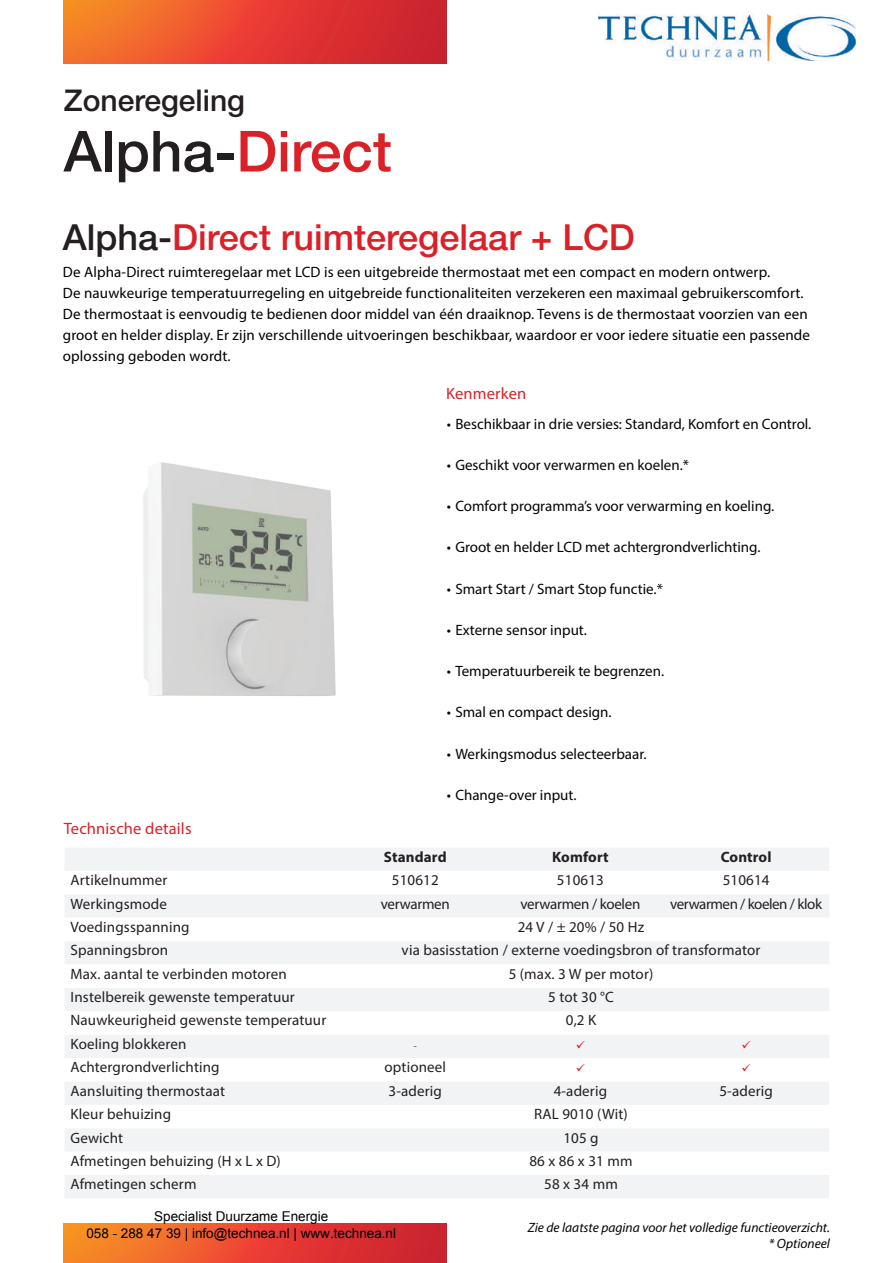
<style>
.page{position:relative;width:893px;height:1263px;background:#fff}
.page>*{position:absolute;margin:0;border:0;box-sizing:border-box;transform-origin:0 0}
.t1{font:500 56.7px "Helvetica Neue LT Std";color:#231f20}
.t2{font:500 36px "Helvetica Neue LT Std";color:#da2128}
.t3{font:500 30px "Helvetica Neue LT Std";color:#231f20}
.t4{font:16.5px "Myriad Pro";letter-spacing:.01em;color:#da2128}
.t5{font:15px "Myriad Pro";letter-spacing:.01em;color:#231f20}
.t6{font:15px/21px "Myriad Pro";letter-spacing:.01em;color:#000}
.t7{font:15px "Myriad Pro";color:#040503}
.t8{font:15px "Myriad Pro";letter-spacing:-.02em;color:#231f20}
.t9{font:700 15px "Myriad Pro";letter-spacing:.01em;color:#231f20}
.t10{font:15px "Myriad Pro";letter-spacing:-.03em;color:#231f20}
.t11{font:13.5px/16.2px "Arial";color:#000;text-align:center}
.t12{font:italic 13.5px/15.5px "Myriad Pro";color:#040503;text-align:right}
.t13{font:300 12px "Myriad Pro";color:#231f20}
.s1{color:#da2128}
.s2{color:#231f20}
</style>
<div class="page">
<svg style="left:64px;top:1224px;width:382px;height:39px"></svg>
<svg style="left:64px;top:0;width:382px;height:64px"></svg>
<div style="left:65px;top:848px;width:764px;height:350px;background:#f2f3f4"></div>
<svg style="left:65px;top:871px;width:764px;height:304px"></svg>
<img style="left:143px;top:462px;width:193px;height:234px">
<img style="left:599px;top:14px;width:257px;height:47px">
<svg style="left:577px;top:1040px;width:8px;height:8px"></svg>
<svg style="left:742px;top:1040px;width:8px;height:8px"></svg>
<svg style="left:577px;top:1064px;width:8px;height:8px"></svg>
<svg style="left:742px;top:1064px;width:8px;height:8px"></svg>
<h3 class="t3" style="left:64px;top:83px;width:183px">Zoneregeling</h3>
<h1 class="t1" style="left:64px;top:117px;width:330px">Alpha-<span class="s1">Direct</span></h1>
<h2 class="t2" style="left:63px;top:215px;width:574px"><span class="s2">Alpha-</span>Direct ruimteregelaar + LCD</h2>
<p class="t6" style="left:63px;top:261px;width:749px">De Alpha-Direct ruimteregelaar met LCD is een uitgebreide thermostaat met een compact en modern ontwerp.<br>De nauwkeurige temperatuurregeling en uitgebreide functionaliteiten verzekeren een maximaal gebruikerscomfort.<br>De thermostaat is eenvoudig te bedienen door middel van één draaiknop. Tevens is de thermostaat voorzien van een groot en helder display. Er zijn verschillende uitvoeringen beschikbaar, waardoor er voor iedere situatie een passende oplossing geboden wordt.</p>
<p class="t4" style="left:446px;top:383px;width:82px">Kenmerken</p>
<p class="t7" style="left:447px;top:414px;width:366px">• Beschikbaar in drie versies: Standard, Komfort en Control.</p>
<p class="t7" style="left:447px;top:455px;width:244px">• Geschikt voor verwarmen en koelen.*</p>
<p class="t7" style="left:447px;top:497px;width:329px">• Comfort programma’s voor verwarming en koeling.</p>
<p class="t7" style="left:447px;top:538px;width:315px">• Groot en helder LCD met achtergrondverlichting.</p>
<p class="t7" style="left:447px;top:579px;width:218px">• Smart Start / Smart Stop functie.*</p>
<p class="t7" style="left:447px;top:620px;width:142px">• Externe sensor input.</p>
<p class="t7" style="left:447px;top:662px;width:219px">• Temperatuurbereik te begrenzen.</p>
<p class="t7" style="left:447px;top:703px;width:166px">• Smal en compact design.</p>
<p class="t7" style="left:447px;top:744px;width:201px">• Werkingsmodus selecteerbaar.</p>
<p class="t7" style="left:447px;top:785px;width:131px">• Change-over input.</p>
<p class="t4" style="left:64px;top:818px;width:129px">Technische details</p>
<p class="t9" style="left:384px;top:847px;width:64px">Standard</p>
<p class="t9" style="left:552px;top:847px;width:58px">Komfort</p>
<p class="t9" style="left:721px;top:847px;width:52px">Control</p>
<p class="t5" style="left:71px;top:871px;width:98px">Artikelnummer</p>
<p class="t5" style="left:392px;top:871px;width:48px">510612</p>
<p class="t5" style="left:557px;top:871px;width:48px">510613</p>
<p class="t5" style="left:723px;top:871px;width:48px">510614</p>
<p class="t5" style="left:71px;top:894px;width:98px">Werkingsmode</p>
<p class="t8" style="left:381px;top:894px;width:70px">verwarmen</p>
<p class="t8" style="left:520px;top:894px;width:121px">verwarmen / koelen</p>
<p class="t10" style="left:670px;top:894px;width:153px">verwarmen / koelen / klok</p>
<p class="t5" style="left:71px;top:918px;width:121px">Voedingsspanning</p>
<p class="t5" style="left:518px;top:918px;width:128px">24 V / ± 20% / 50 Hz</p>
<p class="t5" style="left:71px;top:941px;width:99px">Spanningsbron</p>
<p class="t5" style="left:402px;top:941px;width:360px">via basisstation / externe voedingsbron of transformator</p>
<p class="t5" style="left:71px;top:964px;width:218px">Max. aantal te verbinden motoren</p>
<p class="t5" style="left:509px;top:964px;width:146px">5 (max. 3 W per motor)</p>
<p class="t5" style="left:71px;top:988px;width:226px">Instelbereik gewenste temperatuur</p>
<p class="t5" style="left:548px;top:988px;width:67px">5 tot 30 °C</p>
<p class="t5" style="left:71px;top:1011px;width:257px">Nauwkeurigheid gewenste temperatuur</p>
<p class="t5" style="left:566px;top:1011px;width:32px">0,2 K</p>
<p class="t5" style="left:71px;top:1034px;width:117px">Koeling blokkeren</p>
<p class="t13" style="left:413px;top:1038px;width:5px">-</p>
<p class="t5" style="left:71px;top:1058px;width:151px">Achtergrondverlichting</p>
<p class="t5" style="left:384px;top:1058px;width:63px">optioneel</p>
<p class="t5" style="left:71px;top:1081px;width:156px">Aansluiting thermostaat</p>
<p class="t5" style="left:389px;top:1081px;width:55px">3-aderig</p>
<p class="t5" style="left:554px;top:1081px;width:55px">4-aderig</p>
<p class="t5" style="left:719px;top:1081px;width:55px">5-aderig</p>
<p class="t5" style="left:71px;top:1105px;width:102px">Kleur behuizing</p>
<p class="t5" style="left:534px;top:1105px;width:95px">RAL 9010 (Wit)</p>
<p class="t5" style="left:71px;top:1128px;width:54px">Gewicht</p>
<p class="t5" style="left:563px;top:1128px;width:37px">105 g</p>
<p class="t5" style="left:71px;top:1151px;width:212px">Afmetingen behuizing (H x L x D)</p>
<p class="t5" style="left:529px;top:1151px;width:105px">86 x 86 x 31 mm</p>
<p class="t5" style="left:71px;top:1175px;width:128px">Afmetingen scherm</p>
<p class="t5" style="left:544px;top:1175px;width:75px">58 x 34 mm</p>
<p class="t12" style="left:528px;top:1219px;width:304px">Zie de laatste pagina voor het volledige functieoverzicht. * Optioneel</p>
<p class="t11" style="left:86px;top:1209px;width:311px">Specialist Duurzame Energie<br>058 - 288 47 39 | info@technea.nl | www.technea.nl</p>
</div>
